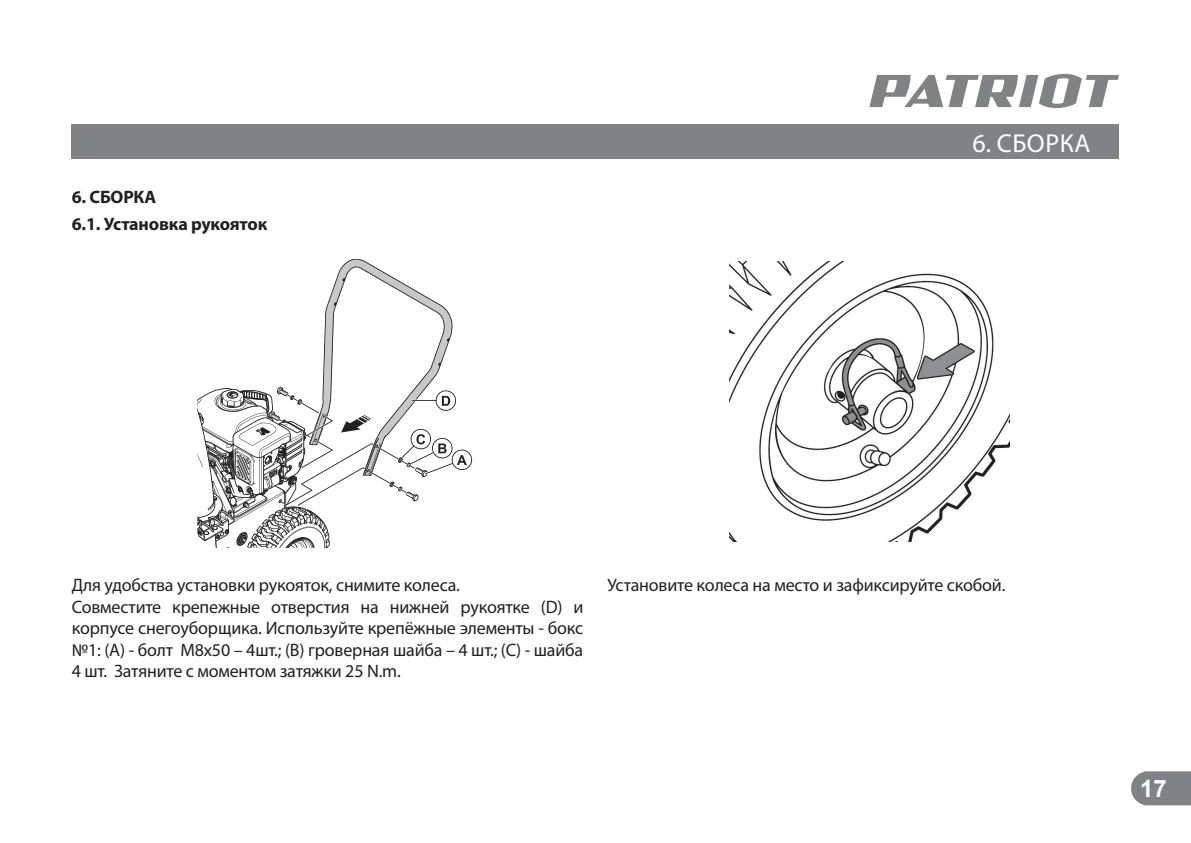
<style>
.page{position:relative;width:1191px;height:843px;background:#fff}
.page>*{position:absolute;margin:0;border:0;box-sizing:border-box;transform-origin:0 0}
.t1{font:26px "Myriad Pro";letter-spacing:.02em;color:#fff}
.t2{font:700 24px "Arial";color:#fff}
.t3{font:18px/21.6px "Myriad Pro";letter-spacing:-.01em;color:#231f20}
.t4{font:700 18px/27.2px "Myriad Pro";letter-spacing:-.01em;color:#231f20}
</style>
<div class="page">
<svg style="left:1131px;top:771px;width:59px;height:34px;background:#888a8d"></svg>
<svg style="left:869px;top:74px;width:249px;height:34px"></svg>
<div style="left:72px;top:125px;width:1046px;height:34px;background:#808285"></div>
<svg style="left:197px;top:258px;width:276px;height:290px"></svg>
<img style="left:729px;top:262px;width:280px;height:280px">
<p class="t4" style="left:72px;top:183px;width:197px">6. СБОРКА<br>6.1. Установка рукояток</p>
<h1 class="t1" style="left:972px;top:127px;width:119px">6. СБОРКА</h1>
<p class="t3" style="left:72px;top:574px;width:513px">Для удобства установки рукояток, снимите колеса.<br>Совместите крепежные отверстия на нижней рукоятке (D) и корпусе снегоуборщика. Используйте крепёжные элементы - бокс №1: (А) - болт М8х50 – 4шт.; (В) гроверная шайба – 4 шт.; (С) - шайба 4 шт. Затяните с моментом затяжки 25 N.m.</p>
<p class="t3" style="left:607px;top:574px;width:399px">Установите колеса на место и зафиксируйте скобой.</p>
<h2 class="t2" style="left:1139px;top:772px;width:28px">17</h2>
</div>
